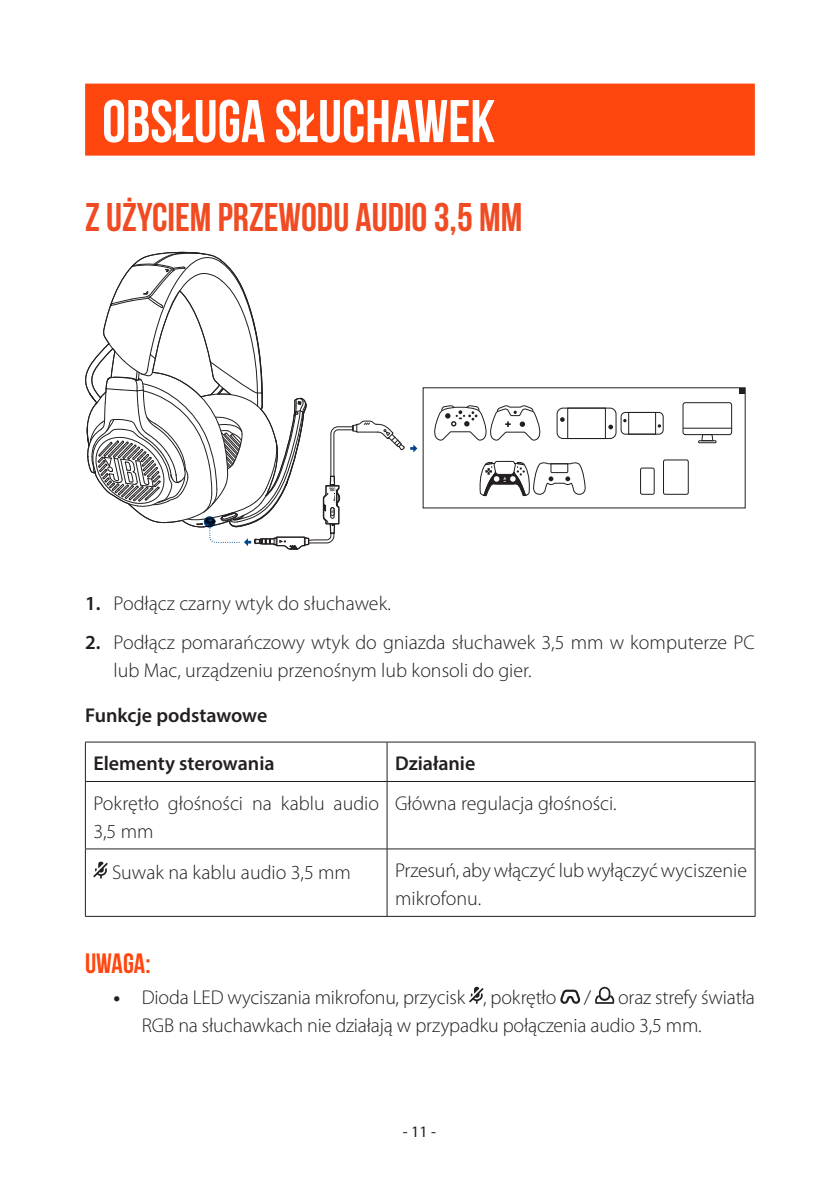
<style>
.page{position:relative;width:840px;height:1191px;background:#fff}
.page>*{position:absolute;margin:0;border:0;box-sizing:border-box;transform-origin:0 0}
.Title1{font:700 60px "Bebas Neue";color:#fff}
.Title2{font:700 40px "Bebas Neue";color:#f04b23}
.Note_tip{font:700 28px "Bebas Neue";color:#ff460f}
.Body{font:300 20px/28px "Myriad Pro";color:#231f20}
.Body-2{font:600 20px "Myriad Pro";color:#231f20}
.t1{font:16px "Myriad Pro";color:#231f20}
.s1{font-weight:600}
.s2{font-weight:700}
</style>
<div class="page">
<div style="left:85px;top:84px;width:669px;height:72px;background:#ff460f"></div>
<svg style="left:739px;top:389px;width:4px;height:4px"></svg>
<div style="left:682px;top:402px;width:49px;height:33px;border:1px solid #231f20;border-radius:2px"></div>
<hr style="left:682px;top:428px;width:49px;height:1px;background:#231f20">
<svg style="left:700px;top:433px;width:13px;height:7px"></svg>
<div style="left:697px;top:440px;width:19px;height:3px;border:1px solid #231f20"></div>
<div style="left:556px;top:407px;width:60px;height:32px;border:1px solid #231f20;border-radius:6px"></div>
<div style="left:567px;top:407px;width:38px;height:32px;border:1px solid #231f20"></div>
<svg style="left:560px;top:417px;width:4px;height:5px"></svg>
<svg style="left:608px;top:425px;width:4px;height:4px"></svg>
<div style="left:620px;top:412px;width:43px;height:23px;border:1px solid #231f20;border-radius:4px"></div>
<div style="left:627px;top:412px;width:28px;height:23px;border:1px solid #231f20"></div>
<svg style="left:434px;top:405px;width:106px;height:36px"></svg>
<div style="left:639px;top:467px;width:15px;height:28px;border:1px solid #231f20;border-radius:2px"></div>
<div style="left:662px;top:459px;width:26px;height:36px;border:1px solid #231f20;border-radius:2px"></div>
<svg style="left:478px;top:460px;width:108px;height:49px"></svg>
<svg style="left:85px;top:252px;width:332px;height:298px"></svg>
<hr style="left:85px;top:742px;width:1px;height:39px;background:#231f20">
<hr style="left:85px;top:781px;width:1px;height:67px;background:#231f20">
<hr style="left:85px;top:849px;width:1px;height:67px;background:#231f20">
<hr style="left:85px;top:741px;width:302px;height:1px;background:#231f20">
<hr style="left:387px;top:741px;width:368px;height:1px;background:#231f20">
<hr style="left:386px;top:742px;width:1px;height:39px;background:#231f20">
<hr style="left:754px;top:742px;width:1px;height:39px;background:#231f20">
<hr style="left:85px;top:781px;width:302px;height:1px;background:#231f20">
<hr style="left:387px;top:781px;width:368px;height:1px;background:#231f20">
<hr style="left:386px;top:781px;width:1px;height:67px;background:#231f20">
<hr style="left:754px;top:781px;width:1px;height:67px;background:#231f20">
<hr style="left:85px;top:848px;width:302px;height:1px;background:#231f20">
<hr style="left:387px;top:848px;width:368px;height:1px;background:#231f20">
<hr style="left:386px;top:849px;width:1px;height:67px;background:#231f20">
<hr style="left:754px;top:849px;width:1px;height:67px;background:#231f20">
<hr style="left:85px;top:916px;width:302px;height:1px;background:#231f20">
<hr style="left:387px;top:916px;width:368px;height:1px;background:#231f20">
<svg style="left:93px;top:861px;width:15px;height:17px"></svg>
<svg style="left:469px;top:986px;width:14px;height:17px"></svg>
<svg style="left:560px;top:989px;width:20px;height:15px"></svg>
<svg style="left:595px;top:986px;width:19px;height:17px"></svg>
<p class="Title1" style="left:102px;top:88px;width:394px">OBSŁUGA SŁUCHAWEK</p>
<p class="Title2" style="left:85px;top:195px;width:438px">Z UŻYCIEM PRZEWODU AUDIO 3,5 MM</p>
<p class="Body" style="left:85px;top:589px;width:307px"><span class="s1">1.</span> Podłącz czarny wtyk do słuchawek.</p>
<p class="Body" style="left:113px;top:628px;width:642px;text-indent:-28px"><span class="s1">2.</span> Podłącz pomarańczowy wtyk do gniazda słuchawek 3,5 mm w komputerze PC lub Mac, urządzeniu przenośnym lub konsoli do gier.</p>
<p class="Body-2" style="left:85px;top:702px;width:184px">Funkcje podstawowe</p>
<p class="Body-2" style="left:93px;top:750px;width:183px">Elementy sterowania</p>
<p class="Body-2" style="left:395px;top:750px;width:82px">Działanie</p>
<p class="Body" style="left:93px;top:789px;width:287px">Pokrętło głośności na kablu audio<br>3,5 mm</p>
<p class="Body" style="left:395px;top:789px;width:223px">Główna regulacja głośności.</p>
<p class="Body" style="left:112px;top:858px;width:240px">Suwak na kablu audio 3,5 mm</p>
<p class="Body" style="left:395px;top:856px;width:353px">Przesuń, aby włączyć lub wyłączyć wyciszenie mikrofonu.</p>
<p class="Note_tip" style="left:85px;top:948px;width:67px">UWAGA:</p>
<p class="Body" style="left:113px;top:983px;width:444px"><span class="s2">•</span> Dioda LED wyciszania mikrofonu, przycisk , pokrętło</p>
<p class="Body" style="left:583px;top:983px;width:9px">/</p>
<p class="Body" style="left:142px;top:983px;width:614px;text-indent:476px">oraz strefy światła<br>RGB na słuchawkach nie działają w przypadku połączenia audio 3,5 mm.</p>
<p class="t1" style="left:402px;top:1122px;width:35px">- 11 -</p>
</div>
